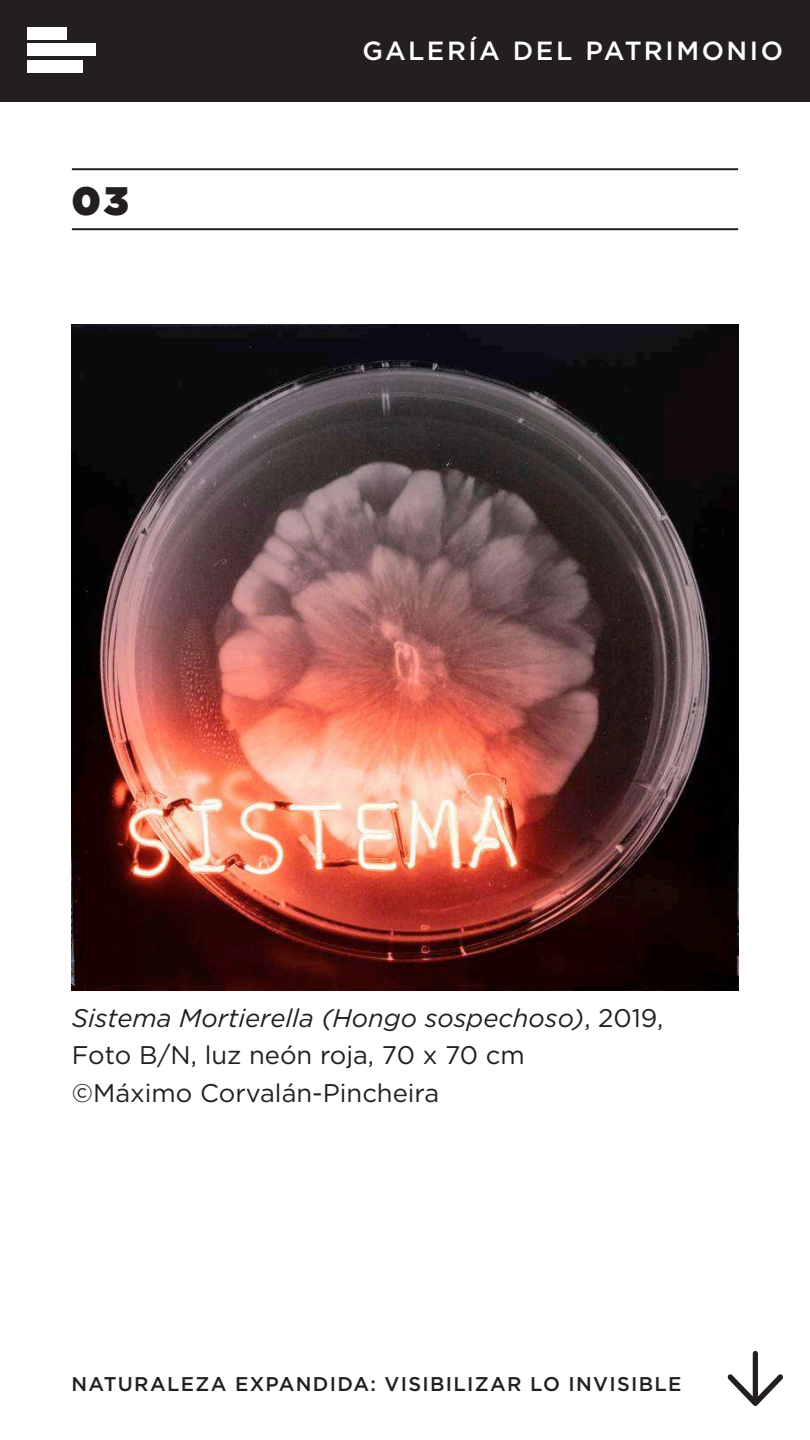
<style>
.page{position:relative;width:810px;height:1440px;background:#fff}
.page>*{position:absolute;margin:0;border:0;box-sizing:border-box;transform-origin:0 0}
.t1{font:900 39.75px "Gotham";color:#231f20}
.t2{font:500 26.25px "Gotham";letter-spacing:.095em;color:#fff}
.t3{font:25.5px/37.5px "Gotham";color:#231f20}
.t4{font:500 19.88px "Gotham";letter-spacing:.065em;color:#231f20}
.s1{font-style:italic}
</style>
<div class="page">
<div style="left:0;top:0;width:810px;height:101px;background:#231f20"></div>
<div style="left:27px;top:27px;width:39px;height:12px;background:#fff"></div>
<div style="left:27px;top:44px;width:68px;height:12px;background:#fff"></div>
<div style="left:27px;top:60px;width:55px;height:13px;background:#fff"></div>
<img style="left:72px;top:324px;width:666px;height:666px">
<hr style="left:72px;top:168px;width:666px;height:2px;background:#231f20">
<hr style="left:72px;top:228px;width:666px;height:2px;background:#231f20">
<svg style="left:727px;top:1351px;width:56px;height:55px"></svg>
<h1 class="t1" style="left:72px;top:172px;width:58px">03</h1>
<p class="t2" style="left:362px;top:33px;width:422px">GALERÍA DEL PATRIMONIO</p>
<p class="t3" style="left:72px;top:998px;width:593px"><span class="s1">Sistema Mortierella (Hongo sospechoso)</span>, 2019,<br>Foto B/N, luz neón roja, 70 x 70 cm<br>©Máximo Corvalán-Pincheira</p>
<p class="t4" style="left:71px;top:1371px;width:612px">NATURALEZA EXPANDIDA: VISIBILIZAR LO INVISIBLE</p>
</div>
